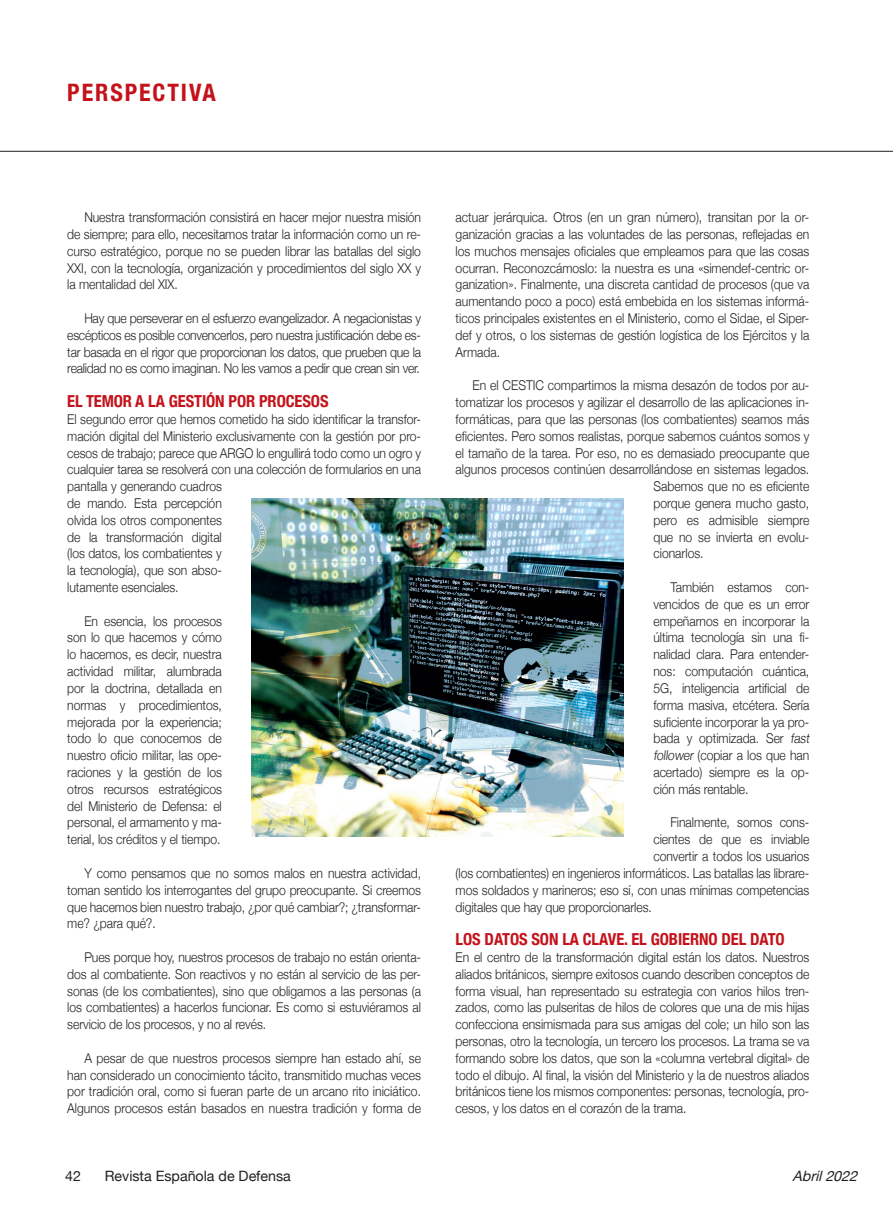
<style>
.page{position:relative;width:893px;height:1217px;background:#fff}
.page>*{position:absolute;margin:0;border:0;box-sizing:border-box;transform-origin:0 0}
.Título_B{font:700 condensed 24px "Helvetica Neue";letter-spacing:.08em;color:#c4121a}
.Coro-Ladillo{font:700 condensed 16.5px "Helvetica Neue";letter-spacing:-.005em;color:#c4121a}
.t1{font:14.25px "Helvetica Neue";color:#231f20}
.t2{font:italic 14.25px "Helvetica Neue";color:#231f20}
.Coro-Texto{font:300 13.5px/16.8px "Helvetica Neue";letter-spacing:-.005em;color:#231f20;text-align:justify;scale:.9 1}
</style>
<div class="page">
<hr style="left:0;top:151px;width:893px;height:1px;background:#231f20">
<img style="left:252px;top:499px;width:372px;height:337px">
<p class="Título_B" style="left:67px;top:72px;width:150px">PERSPECTIVA</p>
<p class="Coro-Texto" style="left:67px;top:208px;width:395px;text-indent:17px">Nuestra transformación consistirá en hacer mejor nuestra misión de siempre; para ello, necesitamos tratar la información como un re&shy;curso estratégico, porque no se pueden librar las batallas del siglo XXI, con la tecnología, organización y procedimientos del siglo XX y la mentalidad del XIX.</p>
<p class="Coro-Texto" style="left:67px;top:309px;width:395px;text-indent:17px">Hay que perseverar en el esfuerzo evangelizador. A negacionistas y escépticos es posible convencerlos, pero nuestra justificación debe es&shy;tar basada en el rigor que proporcionan los datos, que prueben que la realidad no es como imaginan. No les vamos a pedir que crean sin ver.</p>
<p class="Coro-Ladillo" style="left:67px;top:387px;width:263px">EL TEMOR A LA GESTIÓN POR PROCESOS</p>
<p class="Coro-Texto" style="left:67px;top:409px;width:395px;text-align:left">El segundo error que hemos cometido ha sido identificar la transfor&shy;mación digital del Ministerio exclusivamente con la gestión por pro&shy;cesos de trabajo; parece que ARGO lo engullirá todo como un ogro y cualquier tarea se resolverá con una colección de formularios en una pantalla y generando cuadros<br>de mando. Esta percepción<br>olvida los otros componentes<br>de la transformación digital<br>(los datos, los combatientes y<br>la tecnología), que son abso-<br>lutamente esenciales.</p>
<p class="Coro-Texto" style="left:67px;top:611px;width:173px;text-indent:17px">En esencia, los procesos son lo que hacemos y cómo lo hacemos, es decir, nuestra actividad militar, alumbrada por la doctrina, detallada en normas y procedimientos, mejorada por la experiencia; todo lo que conocemos de nuestro oficio militar, las ope&shy;raciones y la gestión de los otros recursos estratégicos del Ministerio de Defensa: el personal, el armamento y ma&shy;terial, los créditos y el tiempo.</p>
<p class="Coro-Texto" style="left:67px;top:863px;width:395px;text-indent:17px">Y como pensamos que no somos malos en nuestra actividad, toman sentido los interrogantes del grupo preocupante. Si creemos que hacemos bien nuestro trabajo, ¿por qué cambiar?; ¿transformar&shy;me? ¿para qué?.</p>
<p class="Coro-Texto" style="left:67px;top:947px;width:395px;text-indent:17px">Pues porque hoy, nuestros procesos de trabajo no están orienta&shy;dos al combatiente. Son reactivos y no están al servicio de las per&shy;sonas (de los combatientes), sino que obligamos a las personas (a los combatientes) a hacerlos funcionar. Es como si estuviéramos al servicio de los procesos, y no al revés.</p>
<p class="Coro-Texto" style="left:67px;top:1048px;width:395px;text-indent:17px">A pesar de que nuestros procesos siempre han estado ahí, se han considerado un conocimiento tácito, transmitido muchas veces por tradición oral, como si fueran parte de un arcano rito iniciático.<br>Algunos procesos están basados en nuestra tradición y forma de</p>
<p class="Coro-Texto" style="left:456px;top:208px;width:395px">actuar jerárquica. Otros (en un gran número), transitan por la or&shy;ganización gracias a las voluntades de las personas, reflejadas en los muchos mensajes oficiales que empleamos para que las cosas ocurran. Reconozcámoslo: la nuestra es una «simendef-centric or&shy;ganization». Finalmente, una discreta cantidad de procesos (que va aumentando poco a poco) está embebida en los sistemas informá&shy;ticos principales existentes en el Ministerio, como el Sidae, el Siper&shy;def y otros, o los sistemas de gestión logística de los Ejércitos y la Armada.</p>
<p class="Coro-Texto" style="left:473px;top:376px;width:376px">En el CESTIC compartimos la misma desazón de todos por au-</p>
<p class="Coro-Texto" style="left:456px;top:393px;width:395px">tomatizar los procesos y agilizar el desarrollo de las aplicaciones in-</p>
<p class="Coro-Texto" style="left:456px;top:409px;width:395px">formáticas, para que las personas (los combatientes) seamos más</p>
<p class="Coro-Texto" style="left:456px;top:426px;width:395px">eficientes. Pero somos realistas, porque sabemos cuántos somos y</p>
<p class="Coro-Texto" style="left:456px;top:443px;width:395px">el tamaño de la tarea. Por eso, no es demasiado preocupante que</p>
<p class="Coro-Texto" style="left:456px;top:460px;width:395px">algunos procesos continúen desarrollándose en sistemas legados.</p>
<p class="Coro-Texto" style="left:653px;top:477px;width:175px">Sabemos que no es eficiente</p>
<p class="Coro-Texto" style="left:653px;top:493px;width:175px">porque genera mucho gasto,</p>
<p class="Coro-Texto" style="left:653px;top:510px;width:175px">pero es admisible siempre</p>
<p class="Coro-Texto" style="left:653px;top:527px;width:175px">que no se invierta en evolu-</p>
<p class="Coro-Texto" style="left:653px;top:544px;width:57px">cionarlos.</p>
<p class="Coro-Texto" style="left:653px;top:577px;width:178px;text-align:left;text-indent:17px">También estamos con&shy;vencidos de que es un error empeñarnos en incorporar la última tecnología sin una fi&shy;nalidad clara. Para entender&shy;nos: computación cuántica,<br>5G, inteligencia artificial de forma masiva, etcétera. Sería suficiente incorporar la ya pro&shy;bada y optimizada. Ser fast follower (copiar a los que han acertado) siempre es la op&shy;ción más rentable.</p>
<p class="Coro-Texto" style="left:670px;top:813px;width:156px">Finalmente, somos cons-</p>
<p class="Coro-Texto" style="left:653px;top:829px;width:175px">cientes de que es inviable</p>
<p class="Coro-Texto" style="left:653px;top:846px;width:175px">convertir a todos los usuarios</p>
<p class="Coro-Texto" style="left:456px;top:863px;width:395px">(los combatientes) en ingenieros informáticos. Las batallas las librare-</p>
<p class="Coro-Texto" style="left:456px;top:880px;width:395px">mos soldados y marineros; eso sí, con unas mínimas competencias</p>
<p class="Coro-Texto" style="left:456px;top:897px;width:220px">digitales que hay que proporcionarles.</p>
<p class="Coro-Ladillo" style="left:456px;top:925px;width:331px">LOS DATOS SON LA CLAVE. EL GOBIERNO DEL DATO</p>
<p class="Coro-Texto" style="left:456px;top:947px;width:395px">En el centro de la transformación digital están los datos. Nuestros aliados británicos, siempre exitosos cuando describen conceptos de forma visual, han representado su estrategia con varios hilos tren&shy;zados, como las pulseritas de hilos de colores que una de mis hijas confecciona ensimismada para sus amigas del cole; un hilo son las personas, otro la tecnología, un tercero los procesos. La trama se va formando sobre los datos, que son la «columna vertebral digital» de todo el dibujo. Al final, la visión del Ministerio y la de nuestros aliados británicos tiene los mismos componentes: personas, tecnología, pro&shy;cesos, y los datos en el corazón de la trama.</p>
<p class="t1" style="left:65px;top:1165px;width:17px">42</p>
<p class="t1" style="left:105px;top:1165px;width:188px">Revista Española de Defensa</p>
<p class="t2" style="left:793px;top:1165px;width:71px">Abril2022</p>
</div>
